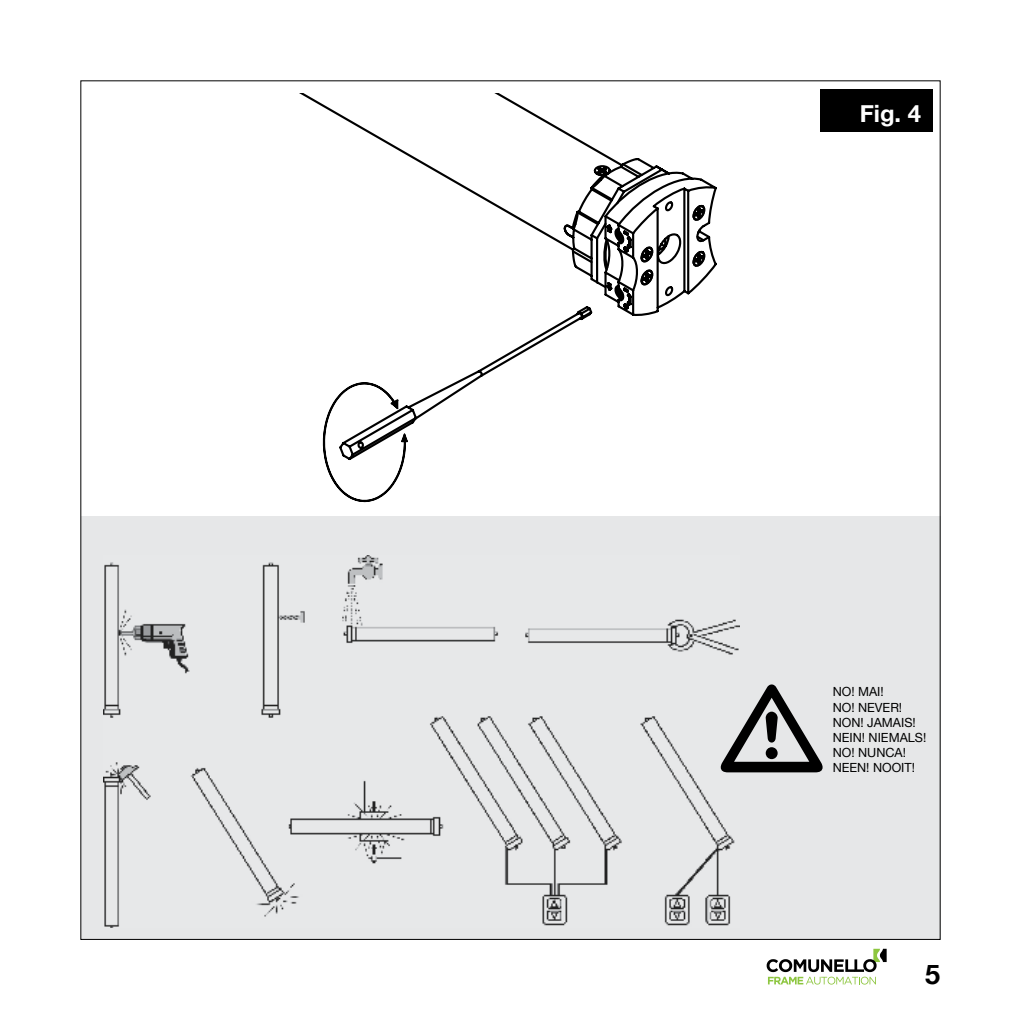
<style>
.page{position:relative;width:1021px;height:1021px;background:#fff}
.page>*{position:absolute;margin:0;border:0;box-sizing:border-box;transform-origin:0 0}
.t1{font:700 27px "Helvetica Neue";color:#000}
.t2{font:700 23.7px "Helvetica Neue";color:#fff}
.t3{font:12.6px/15px "Helvetica Neue";color:#000}
</style>
<div class="page">
<svg style="left:766px;top:948px;width:120px;height:36px"></svg>
<div style="left:81px;top:516px;width:859px;height:424px;background:#e6e7e8"></div>
<img style="left:103px;top:555px;width:636px;height:372px">
<svg style="left:325px;top:462px;width:79px;height:40px"></svg>
<svg style="left:299px;top:93px;width:345px;height:369px"></svg>
<svg style="left:570px;top:161px;width:146px;height:156px"></svg>
<div style="left:819px;top:89px;width:113px;height:43px;background:#000"></div>
<svg style="left:720px;top:684px;width:102px;height:88px"></svg>
<h2 class="t2" style="left:859px;top:95px;width:63px">Fig. 4</h2>
<p class="t3" style="left:832px;top:685px;width:95px">NO! MAI!<br>NO! NEVER!<br>NON! JAMAIS!<br>NEIN! NIEMALS!<br>NO! NUNCA!<br>NEEN! NOOIT!</p>
<h1 class="t1" style="left:925px;top:953px;width:17px">5</h1>
</div>
